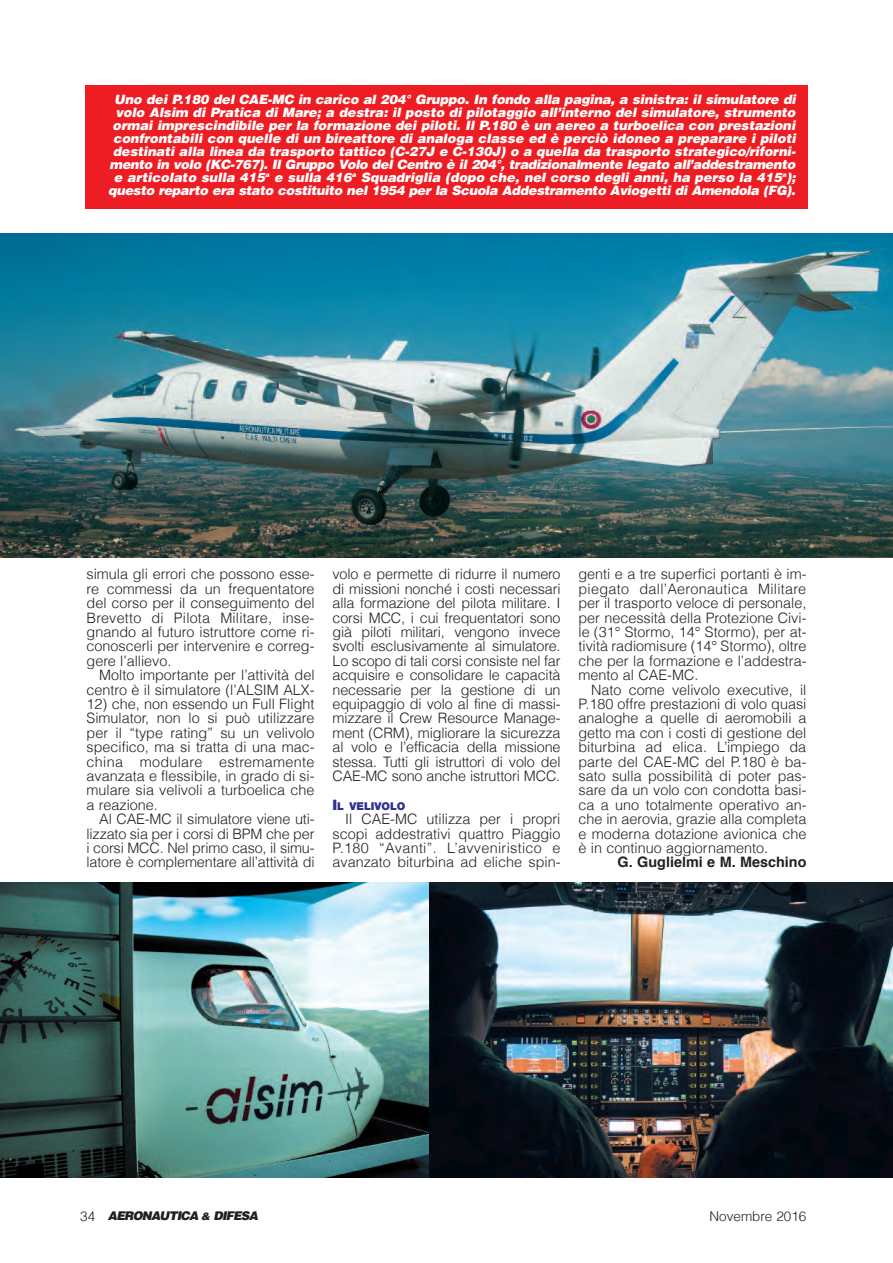
<style>
.page{position:relative;width:893px;height:1263px;background:#fff}
.page>*{position:absolute;margin:0;border:0;box-sizing:border-box;transform-origin:0 0}
.t1{font:300 14.4px/14.4px "Helvetica LT";color:#231f20;text-align:justify}
.t2{font:700 14.4px "Helvetica";color:#231f20}
.t3{font:300 13.5px "Helvetica LT";color:#231f20}
.t4{font:italic 900 12.9px/12.9px "Helvetica";letter-spacing:-.005em;color:#fff;text-align:center}
.t5{font:italic 900 12px "Helvetica";letter-spacing:-.065em;color:#231f20}
.t6{font:900 10.8px "Helvetica Neue LT Std";color:#2e3092}
.s1{font-size:14.4px}
.s2{font-family:"Helvetica LT";font-weight:300;font-style:normal;font-size:13.5px}
.s3{font-size:10.5px}
</style>
<div class="page">
<div style="left:85px;top:85px;width:723px;height:123px;background:#ee1d23"></div>
<img style="left:0;top:234px;width:893px;height:323px">
<img style="left:0;top:882px;width:429px;height:296px">
<img style="left:429px;top:882px;width:464px;height:296px">
<p class="t4" style="left:108px;top:94px;width:689px">Uno dei P.180 del CAE-MC in carico al 204° Gruppo. In fondo alla pagina, a sinistra: il simulatore di volo Alsim di Pratica di Mare; a destra: il posto di pilotaggio all’interno del simulatore, strumento ormai impre scin dibile per la formazione dei piloti. Il P.180 è un aereo a turboelica con prestazioni confrontabili con quelle di un bireattore di analoga classe ed è perciò idoneo a preparare i piloti destinati alla linea da trasporto tattico (C-27J e C-130J) o a quella da trasporto strategico/ riforni - mento in volo (KC-767). Il Gruppo Volo del Centro è il 204°, tradizionalmente legato all’addestramento e articolato sulla 415<sup>a</sup> e sulla 416<sup>a</sup> Squadriglia (dopo che, nel corso degli anni, ha perso la 415<sup>a</sup>); questo reparto era stato costituito nel 1954 per la Scuola Addestramento Aviogetti di Amendola (FG).</p>
<p class="t1" style="left:87px;top:567px;width:230px">simula gli errori che possono esse&shy;re commessi da un frequentatore del corso per il conseguimento del Brevetto di Pilota Militare, inse&shy;gnando al futuro istruttore come ri&shy;conoscerli per intervenire e correg&shy;gere l’allievo.</p>
<p class="t1" style="left:87px;top:667px;width:230px;text-align:right">Molto importante per l’attività del centro è il simulatore (l’ALSIM ALX-</p>
<p class="t1" style="left:87px;top:696px;width:229px">12) che, non essendo un Full Flight Simulator, non lo si può utilizzare per il “type rating” su un velivolo specifico, ma si tratta di una mac&shy;china modulare estremamente avanzata e flessibile, in grado di si&shy;mulare sia velivoli a turboelica che a reazione.</p>
<p class="t1" style="left:87px;top:811px;width:230px;text-indent:13px">Al CAE-MC il simulatore viene uti&shy;lizzato sia per i corsi di BPM che per i corsi MCC. Nel primo caso, il simu&shy;latore è complementare all’attività di</p>
<p class="t1" style="left:332px;top:567px;width:230px">volo e permette di ridurre il numero di missioni nonché i costi necessari alla formazione del pilota militare. I corsi MCC, i cui frequentatori sono già piloti militari, vengono invece svolti esclusivamente al simulatore.<br>Lo scopo di tali corsi consiste nel far acquisire e consolidare le capacità necessarie per la gestione di un equipaggio di volo al fine di massi&shy;mizzare il Crew Resource Manage&shy;ment (CRM), migliorare la sicurezza al volo e l’efficacia della missione stessa. Tutti gli istruttori di volo del CAE-MC sono anche istruttori MCC.</p>
<p class="t6" style="left:332px;top:802px;width:74px"><span class="s1">I</span>L VELIVOLO</p>
<p class="t1" style="left:332px;top:811px;width:229px;text-indent:13px">Il CAE-MC utilizza per i propri scopi addestrativi quattro Piaggio P.180 “Avanti”. L’avveniristico e avanzato biturbina ad eliche spin-</p>
<p class="t1" style="left:578px;top:567px;width:230px">genti e a tre superfici portanti è im&shy;piegato dall’Aeronautica Militare per il trasporto veloce di personale, per necessità della Protezione Civi&shy;le (31° Stormo, 14° Stormo), per at&shy;tività radiomisure (14° Stormo), oltre che per la formazione e l’addestra&shy;mento al CAE-MC.</p>
<p class="t1" style="left:578px;top:682px;width:230px;text-indent:13px">Nato come velivolo executive, il P.180 offre prestazioni di volo quasi analoghe a quelle di aeromobili a getto ma con i costi di gestione del biturbina ad elica. L’impiego da parte del CAE-MC del P.180 è ba&shy;sato sulla possibilità di poter pas&shy;sare da un volo con condotta basi&shy;ca a uno totalmente operativo an&shy;che in aerovia, grazie alla completa e moderna dotazione avionica che è in continuo aggiornamento.</p>
<p class="t2" style="left:618px;top:856px;width:190px">G. Guglielmi e M. Meschino</p>
<p class="t5" style="left:80px;top:1209px;width:179px"><span class="s2">34</span> AERONAUTICA <span class="s3">&amp;</span> DIFESA</p>
<p class="t3" style="left:709px;top:1208px;width:98px">Novembre 2016</p>
</div>
